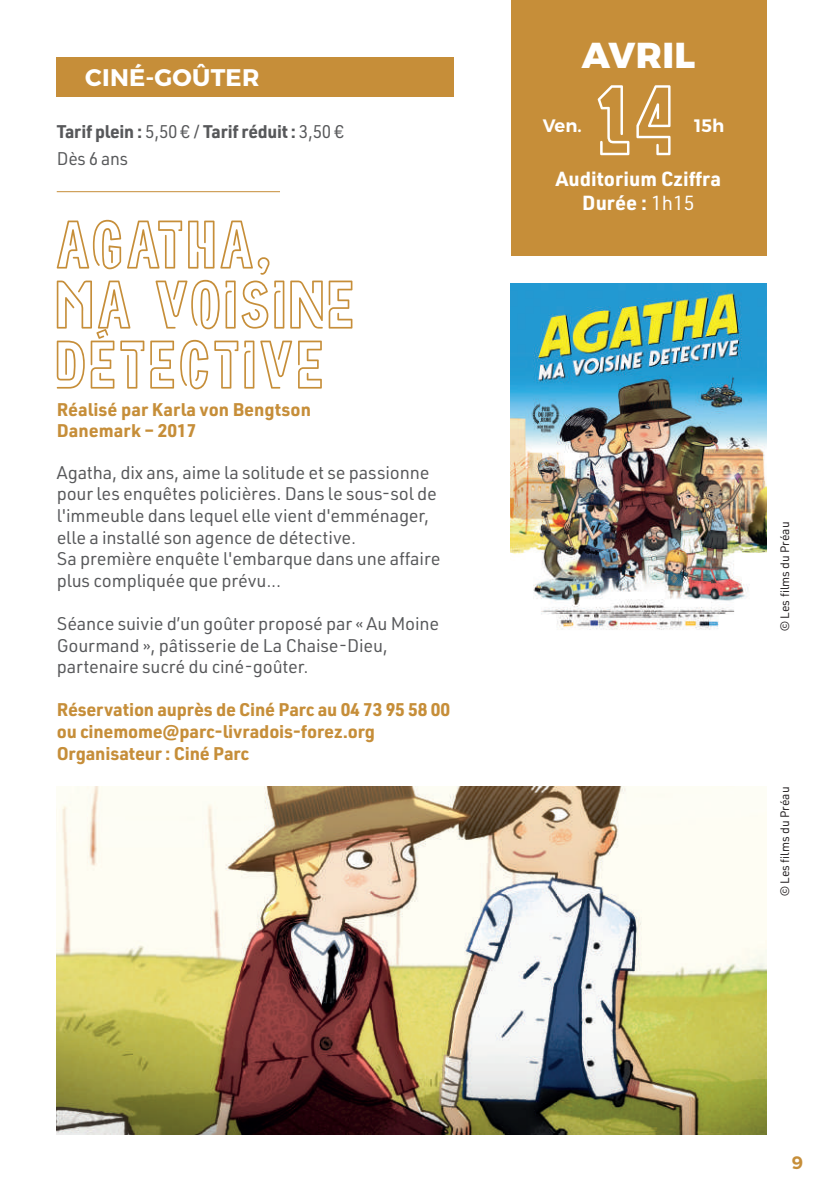
<style>
.page{position:relative;width:823px;height:1191px;background:#fff}
.page>*{position:absolute;margin:0;border:0;box-sizing:border-box;transform-origin:0 0}
.t1{font:87.4px "Neoneon";color:#fff}
.t2{font:60px/60px "Neoneon";color:#c68e39}
.t3{font:800 36px "Montserrat";letter-spacing:.01em;color:#fff}
.t4{font:700 24px "Montserrat";color:#fff}
.t5{font:700 20px/24px "URWDIN";color:#fff;text-align:center}
.t6{font:18px/21.6px "URWDIN";letter-spacing:-.01em;color:#57585a}
.t7{font:700 18px/21.6px "URWDIN";letter-spacing:-.005em;color:#c68e39}
.t8{font:700 18px/27.2px "URWDIN";letter-spacing:-.015em;color:#57585a}
.t9{font:600 18px "Montserrat";color:#fff}
.t10{font:600 18px "Montserrat";color:#c68e39}
.t11{font:12px "URWDIN";color:#231f20}
.s1{font-weight:400}
</style>
<div class="page">
<div style="left:57px;top:57px;width:397px;height:39px;background:#c68e39"></div>
<img style="left:510px;top:283px;width:255px;height:347px">
<img style="left:57px;top:786px;width:708px;height:348px">
<div style="left:510px;top:0;width:255px;height:255px;background:#c68e39"></div>
<hr style="left:57px;top:191px;width:223px;height:1px;background:#c68e39">
<h3 class="t3" style="left:581px;top:32px;width:115px">AVRIL</h3>
<h1 class="t1" style="left:597px;top:67px;width:83px">14</h1>
<p class="t5" style="left:555px;top:166px;width:167px">Auditorium Cziffra<br>Durée : <span class="s1">1h15</span></p>
<h3 class="t4" style="left:85px;top:63px;width:15px">CIN</h3>
<h3 class="t4" style="left:129px;top:63px;width:99px">é-GOûTER</h3>
<p class="t8" style="left:57px;top:117px;width:288px">Tarif plein : <span class="s1">5,50 € /</span> Tarif réduit : <span class="s1">3,50 €<br>Dès 6 ans</span></p>
<p class="t9" style="left:542px;top:115px;width:40px">Ven.</p>
<p class="t9" style="left:693px;top:115px;width:32px">15h</p>
<h2 class="t2" style="left:57px;top:212px;width:303px">AGATHA,<br>MA VOISINE<br>DÉTECTIVE</h2>
<p class="t7" style="left:57px;top:398px;width:255px">Réalisé par Karla von Bengtson<br>Danemark – 2017</p>
<p class="t6" style="left:57px;top:461px;width:385px">Agatha, dix ans, aime la solitude et se passionne pour les enquêtes policières. Dans le sous-sol de l'immeuble dans lequel elle vient d'emménager, elle a installé son agence de détective.<br>Sa première enquête l'embarque dans une affaire plus compliquée que prévu...</p>
<p class="t6" style="left:57px;top:612px;width:384px">Séance suivie d’un goûter proposé par « Au Moine<br>Gourmand », pâtisserie de La Chaise-Dieu, partenaire sucré du ciné-goûter.</p>
<p class="t7" style="left:57px;top:698px;width:394px">Réservation auprès de Ciné Parc au 04 73 95 58 00 ou cinemome@parc-livradois-forez.org<br>Organisateur : Ciné Parc</p>
<p class="t11" style="left:776px;top:631px;width:111px;rotate:-90deg">© Les films du Préau</p>
<p class="t11" style="left:776px;top:896px;width:111px;rotate:-90deg">© Les films du Préau</p>
<p class="t10" style="left:791px;top:1151px;width:13px">9</p>
</div>
